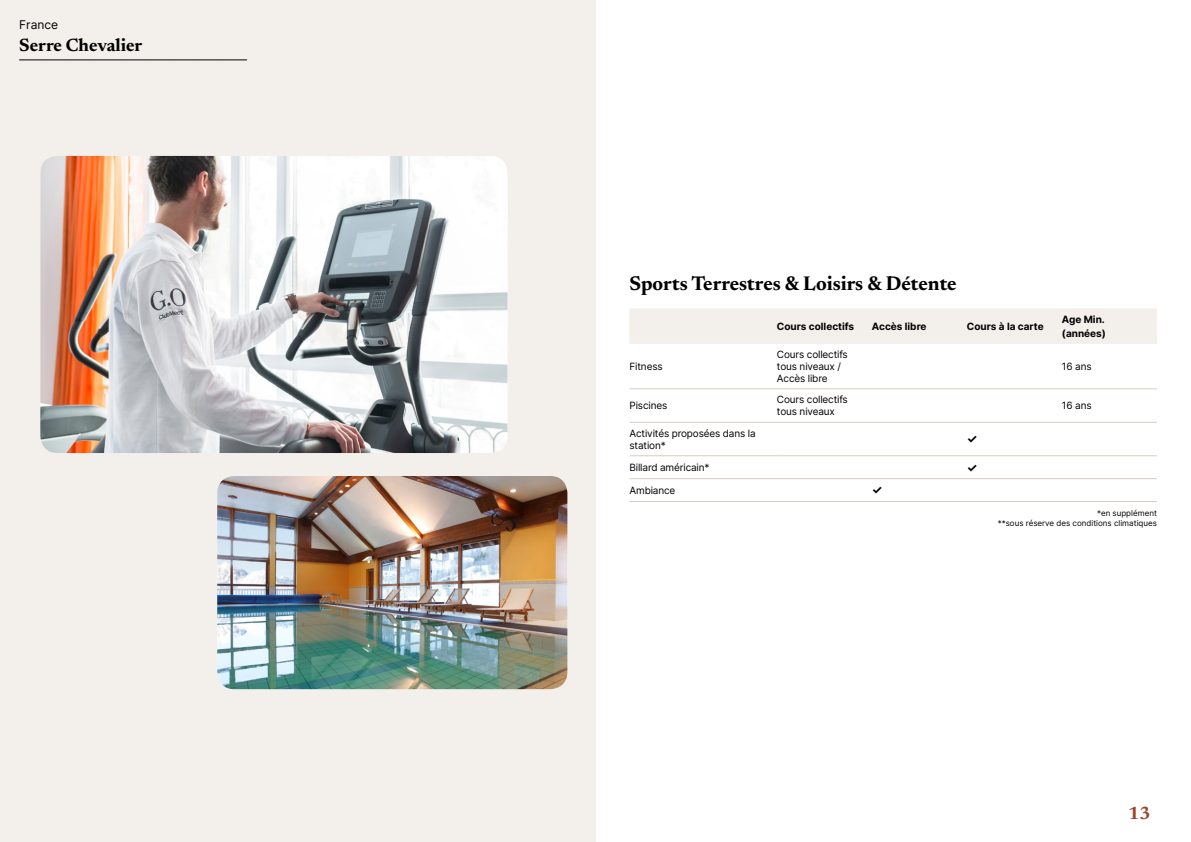
<style>
.page{position:relative;width:1191px;height:842px;background:#fff}
.page>*{position:absolute;margin:0;border:0;box-sizing:border-box;transform-origin:0 0}
.t1{font:700 20px "Newsreader 24 pt";color:#000}
.t2{font:700 18px "Newsreader 24 pt";color:#000}
.t3{font:700 18px "Newsreader 24 pt";color:#9d432c}
.t4{font:12px "Inter";color:#000}
.t5{font:700 12px "Inter";color:#000}
.t6{font:10px/12px "Inter";letter-spacing:-.015em;color:#000}
.t7{font:700 10px/14px "Inter";color:#000}
.t8{font:8px/9.6px "Inter";color:#000;text-align:right}
</style>
<div class="page">
<div style="left:0;top:0;width:595px;height:842px;background:#f3f0ec"></div>
<img style="left:40px;top:156px;width:467px;height:297px">
<img style="left:217px;top:476px;width:350px;height:213px">
<svg style="left:20px;top:60px;width:227px;height:1px"></svg>
<div style="left:630px;top:308px;width:527px;height:36px;background:#f3f0ec"></div>
<hr style="left:629px;top:388px;width:148px;height:1px;background:#d7cdc1">
<hr style="left:777px;top:388px;width:95px;height:1px;background:#d7cdc1">
<hr style="left:872px;top:388px;width:95px;height:1px;background:#d7cdc1">
<hr style="left:967px;top:388px;width:95px;height:1px;background:#d7cdc1">
<hr style="left:1062px;top:388px;width:95px;height:1px;background:#d7cdc1">
<hr style="left:629px;top:422px;width:148px;height:1px;background:#d7cdc1">
<hr style="left:777px;top:422px;width:95px;height:1px;background:#d7cdc1">
<hr style="left:872px;top:422px;width:95px;height:1px;background:#d7cdc1">
<hr style="left:967px;top:422px;width:95px;height:1px;background:#d7cdc1">
<hr style="left:1062px;top:422px;width:95px;height:1px;background:#d7cdc1">
<hr style="left:629px;top:455px;width:148px;height:1px;background:#d7cdc1">
<hr style="left:777px;top:455px;width:95px;height:1px;background:#d7cdc1">
<hr style="left:872px;top:455px;width:95px;height:1px;background:#d7cdc1">
<hr style="left:967px;top:455px;width:95px;height:1px;background:#d7cdc1">
<hr style="left:1062px;top:455px;width:95px;height:1px;background:#d7cdc1">
<hr style="left:629px;top:478px;width:148px;height:1px;background:#d7cdc1">
<hr style="left:777px;top:478px;width:95px;height:1px;background:#d7cdc1">
<hr style="left:872px;top:478px;width:95px;height:1px;background:#d7cdc1">
<hr style="left:967px;top:478px;width:95px;height:1px;background:#d7cdc1">
<hr style="left:1062px;top:478px;width:95px;height:1px;background:#d7cdc1">
<hr style="left:629px;top:501px;width:148px;height:1px;background:#d7cdc1">
<hr style="left:777px;top:501px;width:95px;height:1px;background:#d7cdc1">
<hr style="left:872px;top:501px;width:95px;height:1px;background:#d7cdc1">
<hr style="left:967px;top:501px;width:95px;height:1px;background:#d7cdc1">
<hr style="left:1062px;top:501px;width:95px;height:1px;background:#d7cdc1">
<p class="t4" style="left:19px;top:15px;width:40px">France</p>
<h2 class="t2" style="left:19px;top:32px;width:125px">Serre Chevalier</h2>
<h1 class="t1" style="left:629px;top:269px;width:329px">Sports Terrestres &amp; Loisirs &amp; Détente</h1>
<p class="t7" style="left:777px;top:319px;width:79px">Cours collectifs</p>
<p class="t7" style="left:872px;top:319px;width:56px">Accès libre</p>
<p class="t7" style="left:967px;top:319px;width:78px">Cours à la carte</p>
<p class="t7" style="left:1062px;top:312px;width:45px">Age Min. (années)</p>
<p class="t6" style="left:629px;top:360px;width:35px">Fitness</p>
<p class="t6" style="left:777px;top:348px;width:72px">Cours collectifs tous niveaux /<br>Accès libre</p>
<p class="t6" style="left:1062px;top:360px;width:31px">16 ans</p>
<p class="t6" style="left:629px;top:399px;width:39px">Piscines</p>
<p class="t6" style="left:777px;top:393px;width:72px">Cours collectifs tous niveaux</p>
<p class="t6" style="left:1062px;top:399px;width:31px">16 ans</p>
<p class="t6" style="left:629px;top:427px;width:128px">Activités proposées dans la station*</p>
<p class="t5" style="left:967px;top:430px;width:12px">✓</p>
<p class="t6" style="left:629px;top:461px;width:81px">Billard américain*</p>
<p class="t5" style="left:967px;top:458px;width:12px">✓</p>
<p class="t6" style="left:629px;top:484px;width:47px">Ambiance</p>
<p class="t5" style="left:872px;top:481px;width:12px">✓</p>
<p class="t8" style="left:997px;top:508px;width:161px">*en supplément<br>**sous réserve des conditions climatiques</p>
<h2 class="t3" style="left:1128px;top:800px;width:24px">13</h2>
</div>
